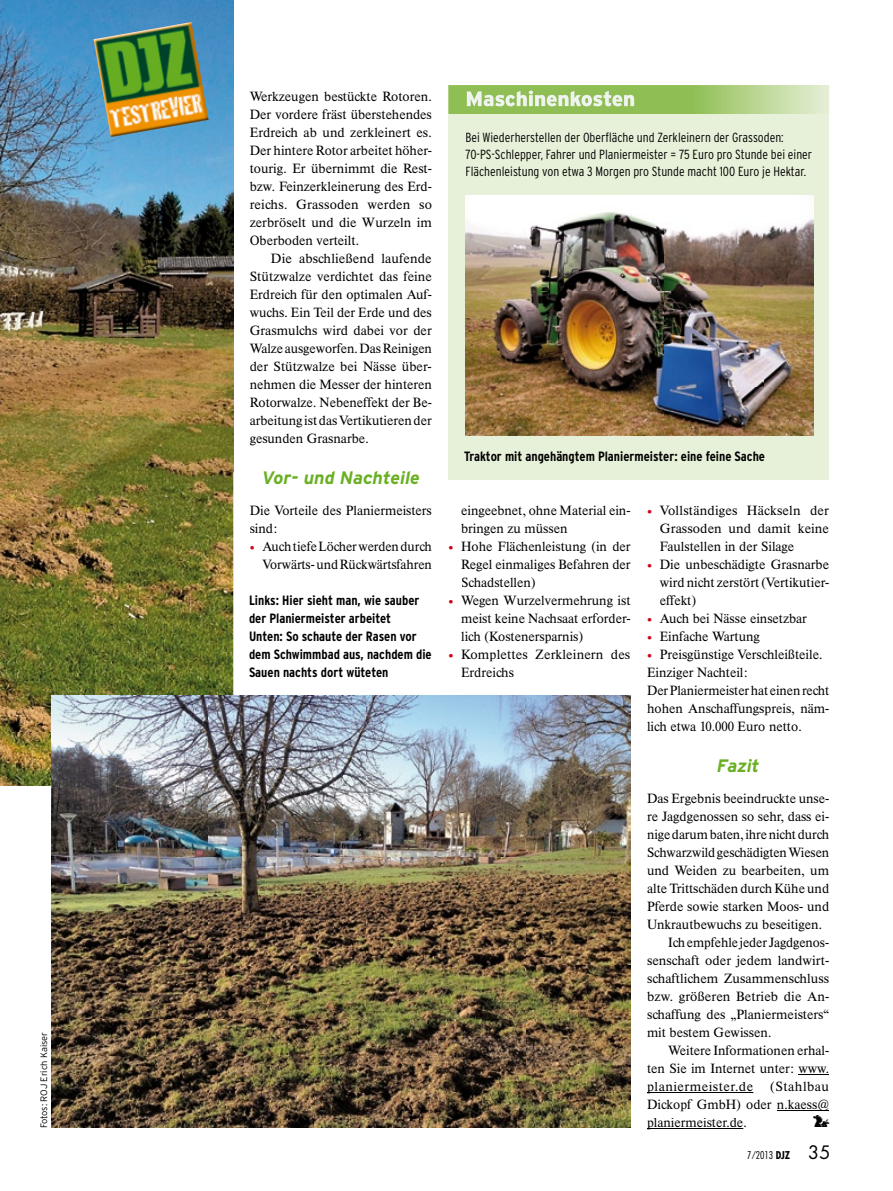
<style>
.page{position:relative;width:893px;height:1191px;background:#fff}
.page>*{position:absolute;margin:0;border:0;box-sizing:border-box;transform-origin:0 0}
.t1{font:900 21px "Parey Interstate";letter-spacing:-.01em;color:#fff}
.t2{font:italic 700 18px "Parey Interstate";letter-spacing:-.005em;color:#6ab023}
.t3{font:18px "DJZ Sonderzeichen";color:#000}
.t4{font:700 condensed 13.5px/18px "Parey Interstate";color:#000}
.t5{font:500 13.2px/18px "Parey Times BQ";color:#000;text-align:justify}
.t6{font:300 condensed 13.2px/17px "Parey Interstate";color:#000}
.t7{font:500 13.2px "Parey Times BQ";letter-spacing:.035em;color:#000}
.t8{font:10.5px "Parey Futura Std Con Lig";color:#000}
.t9{font:300 9.3px "Parey Interstate";letter-spacing:-.01em;color:#000}
.s1{font-size:15px;color:#d10019}
.s2{font-family:"Parey Futura";font-weight:700;font-stretch:condensed}
.s3{font-family:"Parey Futura";font-size:18px}
</style>
<div class="page">
<img style="left:0;top:0;width:233px;height:733px">
<img style="left:0;top:733px;width:51px;height:52px">
<div style="left:448px;top:85px;width:381px;height:394px;background:#e7f0d8"></div>
<hr style="left:798px;top:1074px;width:31px;height:1px;background:#000">
<hr style="left:647px;top:1092px;width:106px;height:1px;background:#000">
<hr style="left:777px;top:1110px;width:51px;height:1px;background:#000">
<hr style="left:647px;top:1128px;width:96px;height:1px;background:#000">
<img style="left:94px;top:22px;width:115px;height:115px">
<svg style="left:448px;top:85px;width:371px;height:29px;background:#a2c970"></svg>
<div style="left:467px;top:91px;width:167px;height:16px;background:#8fbf54"></div>
<img style="left:466px;top:196px;width:347px;height:240px">
<img style="left:51px;top:695px;width:580px;height:432px">
<p class="t9" style="left:39px;top:1128px;width:98px;rotate:-90deg">Fotos: ROJ Erich Kaiser</p>
<p class="t5" style="left:250px;top:88px;width:184px">Werkzeugen bestückte Rotoren.<br>Der vordere fräst überstehendes Erdreich ab und zerkleinert es.<br>Der hintere Rotor arbeitet höher&shy;tourig. Er übernimmt die Rest&shy;bzw. Feinzerkleinerung des Erd&shy;reichs. Grassoden werden so zerbröselt und die Wurzeln im Oberboden verteilt.</p>
<p class="t5" style="left:250px;top:250px;width:184px;text-indent:21px">Die abschließend laufende Stützwalze verdichtet das feine Erdreich für den optimalen Auf&shy;wuchs. Ein Teil der Erde und des Grasmulchs wird dabei vor der Walze ausgeworfen. Das Reinigen der Stützwalze bei Nässe über&shy;nehmen die Messer der hinteren Rotorwalze. Nebeneffekt der Be&shy;arbeitung ist das Vertikutieren der gesunden Grasnarbe.</p>
<h2 class="t2" style="left:262px;top:467px;width:159px">Vor- und Nachteile</h2>
<p class="t5" style="left:250px;top:502px;width:184px">Die Vorteile des Planiermeisters sind:</p>
<p class="t5" style="left:250px;top:538px;width:184px;text-align:right"><span class="s1">•</span> Auch tiefe Löcher werden durch<br>Vorwärts- und Rückwärtsfahren</p>
<p class="t4" style="left:249px;top:591px;width:184px">Links: Hier sieht man, wie sauber der Planiermeister arbeitet<br>Unten: So schaute der Rasen vor dem Schwimmbad aus, nachdem die<br>Sauen nachts dort wüteten</p>
<h1 class="t1" style="left:465px;top:87px;width:171px">Maschinenkosten</h1>
<p class="t6" style="left:465px;top:129px;width:348px">Bei Wiederherstellen der Oberfläche und Zerkleinern der Grassoden:<br>70-PS-Schlepper, Fahrer und Planiermeister = 75 Euro pro Stunde bei einer<br>Flächenleistung von etwa 3 Morgen pro Stunde macht 100 Euro je Hektar.</p>
<p class="t4" style="left:464px;top:447px;width:302px">Traktor mit angehängtem Planiermeister: eine feine Sache</p>
<p class="t5" style="left:461px;top:502px;width:171px">eingeebnet, ohne Material ein&shy;bringen zu müssen</p>
<p class="t5" style="left:461px;top:538px;width:171px;text-indent:-13px"><span class="s1">•</span> Hohe Flächenleistung (in der Regel einmaliges Befahren der Schadstellen)</p>
<p class="t5" style="left:461px;top:592px;width:171px;text-indent:-13px"><span class="s1">•</span> Wegen Wurzelvermehrung ist meist keine Nachsaat erforder&shy;lich (Kostenersparnis)</p>
<p class="t5" style="left:461px;top:646px;width:171px;text-indent:-13px"><span class="s1">•</span> Komplettes Zerkleinern des<br>Erdreichs</p>
<p class="t5" style="left:660px;top:502px;width:171px;text-indent:-13px"><span class="s1">•</span> Vollständiges Häckseln der Grassoden und damit keine Faulstellen in der Silage</p>
<p class="t5" style="left:660px;top:556px;width:171px;text-indent:-13px"><span class="s1">•</span> Die unbeschädigte Grasnarbe wird nicht zerstört (Vertikutier&shy;effekt)</p>
<p class="t5" style="left:647px;top:610px;width:161px"><span class="s1">•</span> Auch bei Nässe einsetzbar</p>
<p class="t5" style="left:647px;top:628px;width:114px"><span class="s1">•</span> Einfache Wartung</p>
<p class="t5" style="left:647px;top:646px;width:184px;text-align:left"><span class="s1">•</span> Preisgünstige Verschleißteile.<br>Einziger Nachteil:<br>Der Planiermeister hat einen recht hohen Anschaffungspreis, näm&shy;lich etwa 10.000 Euro netto.</p>
<h2 class="t2" style="left:717px;top:755px;width:44px">Fazit</h2>
<p class="t5" style="left:647px;top:790px;width:184px">Das Ergebnis beeindruckte unse-</p>
<p class="t5" style="left:647px;top:808px;width:184px">re Jagdgenossen so sehr, dass ei-</p>
<p class="t5" style="left:647px;top:826px;width:184px">nige darum baten, ihre nicht durch</p>
<p class="t5" style="left:647px;top:844px;width:184px">Schwarzwild geschädigten Wiesen</p>
<p class="t5" style="left:647px;top:862px;width:183px">und Weiden zu bearbeiten, um</p>
<p class="t5" style="left:647px;top:880px;width:184px">alte Trittschäden durch Kühe und</p>
<p class="t5" style="left:647px;top:898px;width:184px">Pferde sowie starken Moos- und</p>
<p class="t5" style="left:647px;top:916px;width:177px">Unkrautbewuchs zu beseitigen.</p>
<p class="t5" style="left:668px;top:934px;width:162px">Ich empfehle jeder Jagdgenos-</p>
<p class="t5" style="left:647px;top:952px;width:184px">senschaft oder jedem landwirt-</p>
<p class="t5" style="left:647px;top:970px;width:184px">schaftlichem Zusammenschluss</p>
<p class="t5" style="left:647px;top:988px;width:184px">bzw. größeren Betrieb die An-</p>
<p class="t5" style="left:647px;top:1006px;width:184px">schaffung des „Planiermeisters“</p>
<p class="t5" style="left:647px;top:1024px;width:126px">mit bestem Gewissen.</p>
<p class="t5" style="left:668px;top:1042px;width:162px">Weitere Informationen erhal-</p>
<p class="t5" style="left:647px;top:1060px;width:184px">ten Sie im Internet unter: www.</p>
<p class="t7" style="left:647px;top:1079px;width:108px">planiermeister.de</p>
<p class="t5" style="left:647px;top:1078px;width:184px;text-align:right">(Stahlbau<br>Dickopf GmbH) oder n.kaess@</p>
<p class="t5" style="left:647px;top:1114px;width:101px">planiermeister.de.</p>
<h2 class="t3" style="left:813px;top:1111px;width:18px">j</h2>
<p class="t8" style="left:747px;top:1149px;width:85px">7/2013 <span class="s2">DJZ</span> <span class="s3">35</span></p>
</div>
